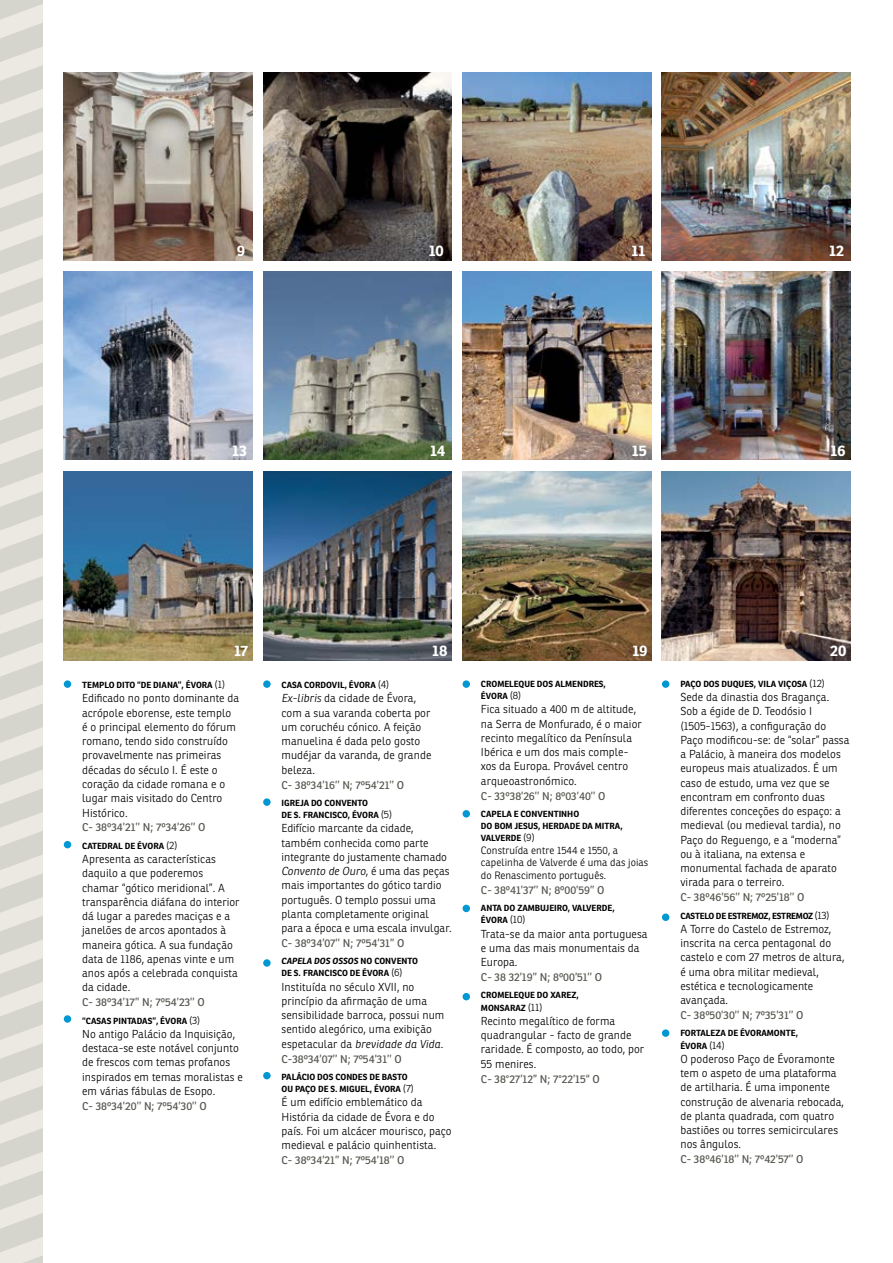
<style>
.page{position:relative;width:893px;height:1263px;background:#fff}
.page>*{position:absolute;margin:0;border:0;box-sizing:border-box;transform-origin:0 0}
.t1{font:700 15px "Ronnia Basic";color:#fff}
.t2{font:300 11.25px/14.2px "Ronnia Basic";letter-spacing:.005em;color:#000}
.t3{font:10.95px "Ronnia Basic Rg";color:#585852}
.t4{font:300 10.35px/12.8px "Ronnia Basic";letter-spacing:.005em;color:#000}
.t5{font:700 8.7px/12.1px "Ronnia Basic";color:#000}
.t6{font:700 8.7px "Ronnia Basic";letter-spacing:-.025em;color:#000}
.s1{font-weight:300;font-size:10.35px}
.s2{font-style:italic}
</style>
<div class="page">
<img style="left:64px;top:471px;width:188px;height:189px">
<img style="left:64px;top:271px;width:188px;height:189px">
<div style="left:64px;top:680px;width:7px;height:8px;background:#0097d2;border-radius:50%"></div>
<div style="left:64px;top:1015px;width:7px;height:8px;background:#0097d2;border-radius:50%"></div>
<div style="left:64px;top:841px;width:7px;height:7px;background:#0097d2;border-radius:50%"></div>
<img style="left:64px;top:72px;width:188px;height:189px">
<img style="left:662px;top:471px;width:188px;height:189px">
<img style="left:662px;top:271px;width:188px;height:189px">
<div style="left:662px;top:680px;width:7px;height:8px;background:#0097d2;border-radius:50%"></div>
<div style="left:662px;top:1029px;width:7px;height:8px;background:#0097d2;border-radius:50%"></div>
<div style="left:662px;top:913px;width:7px;height:8px;background:#0097d2;border-radius:50%"></div>
<img style="left:662px;top:72px;width:188px;height:189px">
<img style="left:263px;top:471px;width:189px;height:189px">
<img style="left:263px;top:271px;width:189px;height:189px">
<div style="left:263px;top:680px;width:8px;height:8px;background:#0097d2;border-radius:50%"></div>
<div style="left:263px;top:1072px;width:8px;height:7px;background:#0097d2;border-radius:50%"></div>
<div style="left:263px;top:959px;width:8px;height:8px;background:#0097d2;border-radius:50%"></div>
<div style="left:263px;top:798px;width:8px;height:8px;background:#0097d2;border-radius:50%"></div>
<img style="left:263px;top:72px;width:189px;height:189px">
<img style="left:463px;top:471px;width:188px;height:189px">
<img style="left:463px;top:271px;width:188px;height:189px">
<div style="left:463px;top:680px;width:7px;height:8px;background:#0097d2;border-radius:50%"></div>
<div style="left:463px;top:993px;width:7px;height:7px;background:#0097d2;border-radius:50%"></div>
<div style="left:463px;top:905px;width:7px;height:7px;background:#0097d2;border-radius:50%"></div>
<div style="left:463px;top:810px;width:7px;height:7px;background:#0097d2;border-radius:50%"></div>
<img style="left:463px;top:72px;width:188px;height:189px">
<svg style="left:0;top:0;width:43px;height:1263px"></svg>
<h1 class="t1" style="left:237px;top:241px;width:10px">9</h1>
<h1 class="t1" style="left:429px;top:241px;width:17px">10</h1>
<h1 class="t1" style="left:632px;top:241px;width:15px">11</h1>
<h1 class="t1" style="left:829px;top:241px;width:17px">12</h1>
<h1 class="t1" style="left:232px;top:441px;width:16px">13</h1>
<h1 class="t1" style="left:430px;top:441px;width:17px">14</h1>
<h1 class="t1" style="left:632px;top:441px;width:17px">15</h1>
<h1 class="t1" style="left:830px;top:441px;width:17px">16</h1>
<h1 class="t1" style="left:234px;top:641px;width:16px">17</h1>
<p class="t5" style="left:82px;top:679px;width:144px">TEMPLO DITO “DE DIANA”, ÉVORA <span class="s1">(1)</span></p>
<p class="t2" style="left:82px;top:691px;width:159px">Edificado no ponto dominante da acrópole eborense, este templo é o principal elemento do fórum romano, tendo sido construído provavelmente nas primeiras décadas do século I. É este o coração da cidade romana e o lugar mais visitado do Centro<br>Histórico.</p>
<p class="t3" style="left:82px;top:821px;width:125px">C- 38º34’21’’ N; 7º34’26’’ O</p>
<p class="t5" style="left:82px;top:839px;width:97px">CATEDRAL DE ÉVORA <span class="s1">(2)</span></p>
<p class="t2" style="left:82px;top:852px;width:159px">Apresenta as características daquilo a que poderemos chamar “gótico meridional”. A transparência diáfana do interior dá lugar a paredes maciças e a janelões de arcos apontados à maneira gótica. A sua fundação data de 1186, apenas vinte e um anos após a celebrada conquista da cidade.</p>
<p class="t3" style="left:82px;top:995px;width:124px">C- 38º34’17’’ N; 7º54’23’’ O</p>
<p class="t5" style="left:82px;top:1014px;width:120px">“CASAS PINTADAS”, ÉVORA <span class="s1">(3)</span></p>
<p class="t2" style="left:82px;top:1026px;width:162px">No antigo Palácio da Inquisição, destaca-se este notável conjunto de frescos com temas profanos inspirados em temas moralistas e em várias fábulas de Esopo.</p>
<p class="t3" style="left:82px;top:1099px;width:126px">C- 38º34’20’’ N; 7º54’30’’ O</p>
<h1 class="t1" style="left:432px;top:641px;width:17px">18</h1>
<p class="t5" style="left:282px;top:679px;width:109px">CASA CORDOVIL, ÉVORA <span class="s1">(4)</span></p>
<p class="t2" style="left:282px;top:691px;width:151px"><span class="s2">Ex-libris</span> da cidade de Évora, com a sua varanda coberta por um coruchéu cónico. A feição manuelina é dada pelo gosto mudéjar da varanda, de grande beleza.</p>
<p class="t3" style="left:282px;top:778px;width:124px">C- 38º34’16’’ N; 7º54’21’’ O</p>
<p class="t5" style="left:282px;top:797px;width:112px">IGREJA DO CONVENTO<br>DE S. FRANCISCO, ÉVORA <span class="s1">(5)</span></p>
<p class="t2" style="left:282px;top:821px;width:172px">Edifício marcante da cidade, também conhecida como parte integrante do justamente chamado<br><span class="s2">Convento de Ouro</span>, é uma das peças mais importantes do gótico tardio português. O templo possui uma planta completamente original para a época e uma escala invulgar.</p>
<p class="t3" style="left:282px;top:936px;width:124px">C- 38º34’07’’ N; 7º54’31’’ O</p>
<p class="t5" style="left:282px;top:955px;width:138px"><span class="s2">CAPELA DOS OSSOS</span> NO CONVENTO<br>DE S. FRANCISCO DE ÉVORA <span class="s1">(6)</span></p>
<p class="t2" style="left:282px;top:979px;width:164px">Instituída no século XVII, no princípio da afirmação de uma sensibilidade barroca, possui num sentido alegórico, uma exibição espetacular da <span class="s2">brevidade da Vida</span>.</p>
<p class="t3" style="left:282px;top:1052px;width:122px">C-38º34’07’’ N; 7º54’31’’ O</p>
<p class="t5" style="left:282px;top:1071px;width:134px">PALÁCIO DOS CONDES DE BASTO<br>OU PAÇO DE S. MIGUEL, ÉVORA <span class="s1">(7)</span></p>
<p class="t2" style="left:282px;top:1095px;width:171px">É um edifício emblemático da<br>História da cidade de Évora e do país. Foi um alcácer mourisco, paço medieval e palácio quinhentista.</p>
<p class="t3" style="left:282px;top:1153px;width:124px">C- 38º34’21’’ N; 7º54’18’’ O</p>
<h1 class="t1" style="left:632px;top:641px;width:17px">19</h1>
<p class="t5" style="left:481px;top:678px;width:126px">CROMELEQUE DOS ALMENDRES,<br>ÉVORA <span class="s1">(8)</span></p>
<p class="t2" style="left:481px;top:702px;width:162px">Fica situado a 400 m de altitude, na Serra de Monfurado, é o maior recinto megalítico da Península<br>Ibérica e um dos mais comple&shy;xos da Europa. Provável centro arqueoastronómico.</p>
<p class="t3" style="left:481px;top:789px;width:126px">C- 33º38’26’’ N; 8º03’40’’ O</p>
<p class="t5" style="left:481px;top:807px;width:143px">CAPELA E CONVENTINHO<br>DO BOM JESUS, HERDADE DA MITRA,<br>VALVERDE <span class="s1">(9)</span></p>
<p class="t4" style="left:481px;top:843px;width:169px">Construída entre 1544 e 1550, a capelinha de Valverde é uma das joias do Renascimento português.</p>
<p class="t3" style="left:481px;top:883px;width:125px">C- 38º41’37’’ N; 8º00’59’’ O</p>
<p class="t5" style="left:481px;top:902px;width:135px">ANTA DO ZAMBUJEIRO, VALVERDE,<br>ÉVORA <span class="s1">(10)</span></p>
<p class="t2" style="left:481px;top:926px;width:168px">Trata-se da maior anta portuguesa e uma das mais monumentais da<br>Europa.</p>
<p class="t3" style="left:481px;top:970px;width:123px">C- 38 32’19’’ N; 8º00’51’’ O</p>
<p class="t5" style="left:481px;top:989px;width:99px">CROMELEQUE DO XAREZ,<br>MONSARAZ <span class="s1">(11)</span></p>
<p class="t2" style="left:481px;top:1013px;width:165px">Recinto megalítico de forma quadrangular - facto de grande raridade. É composto, ao todo, por<br>55 menires.</p>
<p class="t3" style="left:481px;top:1072px;width:120px">C- 38°27’12” N; 7°22’15“ O</p>
<h1 class="t1" style="left:830px;top:641px;width:18px">20</h1>
<p class="t5" style="left:680px;top:678px;width:146px">PAÇO DOS DUQUES, VILA VIÇOSA <span class="s1">(12)</span></p>
<p class="t2" style="left:680px;top:690px;width:171px">Sede da dinastia dos Bragança.<br>Sob a égide de D. Teodósio I (1505-1563), a configuração do<br>Paço modificou-se: de “solar” passa a Palácio, à maneira dos modelos europeus mais atualizados. É um caso de estudo, uma vez que se encontram em confronto duas diferentes conceções do espaço: a medieval (ou medieval tardia), no<br>Paço do Reguengo, e a “moderna” ou à italiana, na extensa e monumental fachada de aparato virada para o terreiro.</p>
<p class="t3" style="left:680px;top:891px;width:126px">C- 38º46’56’’ N; 7º25’18’’ O</p>
<p class="t6" style="left:680px;top:910px;width:151px">CASTELO DE ESTREMOZ, ESTREMOZ <span class="s1">(13)</span></p>
<p class="t2" style="left:680px;top:922px;width:166px">A Torre do Castelo de Estremoz, inscrita na cerca pentagonal do castelo e com 27 metros de altura, é uma obra militar medieval, estética e tecnologicamente avançada.</p>
<p class="t3" style="left:680px;top:1008px;width:125px">C- 38º50’30’’ N; 7º35’31’’ O</p>
<p class="t5" style="left:680px;top:1027px;width:119px">FORTALEZA DE ÉVORAMONTE,<br>ÉVORA <span class="s1">(14)</span></p>
<p class="t2" style="left:680px;top:1051px;width:165px">O poderoso Paço de Évoramonte tem o aspeto de uma plataforma de artilharia. É uma imponente construção de alvenaria rebocada, de planta quadrada, com quatro bastiões ou torres semicirculares nos ângulos.</p>
<p class="t3" style="left:680px;top:1152px;width:125px">C- 38º46’18’’ N; 7º42’57’’ O</p>
</div>
